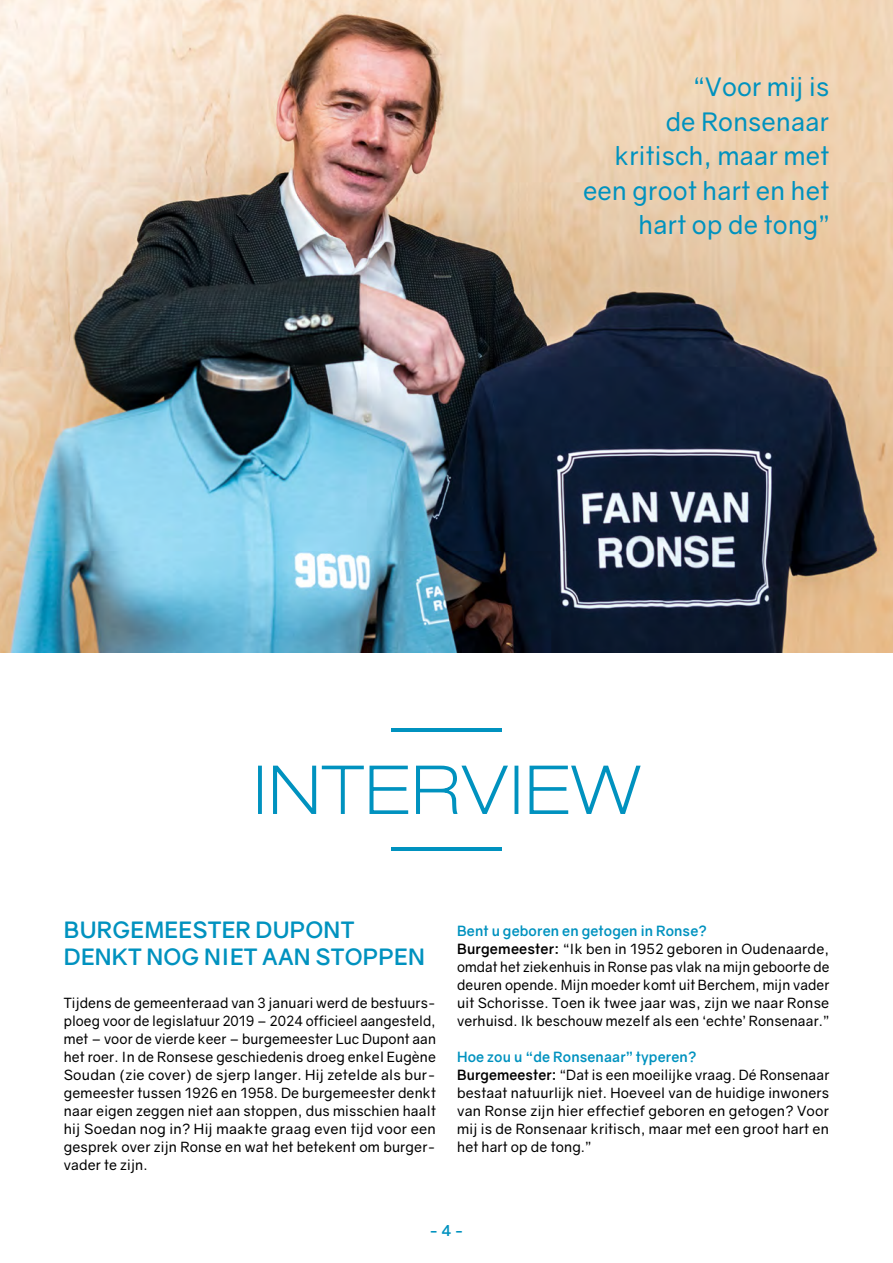
<style>
.page{position:relative;width:893px;height:1263px;background:#fff}
.page>*{position:absolute;margin:0;border:0;box-sizing:border-box;transform-origin:0 0}
.t1{font:25.5px/34.5px "Gravity";letter-spacing:.01em;color:#0092bf;text-align:right}
.t2{font:700 22.5px/27px "Gravity";letter-spacing:.01em;color:#0092bf}
.t3{font:700 15px "Gravity";color:#0092bf}
.t4{font:14.1px/18px "Gravity";letter-spacing:.01em;color:#000}
.s1{font-weight:700;color:#0092bf}
.s2{font-weight:700}
</style>
<div class="page">
<img style="left:0;top:0;width:893px;height:652px">
<hr style="left:391px;top:728px;width:111px;height:4px;background:#0092bf">
<hr style="left:391px;top:847px;width:111px;height:4px;background:#0092bf">
<div style="left:258px;top:766px;width:4px;height:48px;border:2px solid #0092bf"></div>
<svg style="left:273px;top:765px;width:136px;height:49px"></svg>
<svg style="left:416px;top:765px;width:92px;height:49px"></svg>
<div style="left:515px;top:766px;width:3px;height:48px;border:2px solid #0092bf"></div>
<svg style="left:529px;top:765px;width:112px;height:49px"></svg>
<h1 class="t1" style="left:583px;top:70px;width:248px">“Voor mij is<br>de Ronsenaar kritisch, maar met een groot hart en het hart op de tong”</h1>
<h2 class="t2" style="left:64px;top:916px;width:362px">BURGEMEESTER DUPONT<br>DENKT NOG NIET AAN STOPPEN</h2>
<p class="t4" style="left:64px;top:994px;width:374px;text-align:justify">Tijdens de gemeenteraad van 3 januari werd de bestuurs&shy;ploeg voor de legislatuur 2019 – 2024 officieel aangesteld, met – voor de vierde keer – burgemeester Luc Dupont aan het roer. In de Ronsese geschiedenis droeg enkel Eugène Soudan (zie cover) de sjerp langer. Hij zetelde als bur&shy;gemeester tussen 1926 en 1958. De burgemeester denkt naar eigen zeggen niet aan stoppen, dus misschien haalt hij Soedan nog in? Hij maakte graag even tijd voor een gesprek over zijn Ronse en wat het betekent om burger&shy;vader te zijn.</p>
<p class="t4" style="left:457px;top:922px;width:374px"><span class="s1">Bent u geboren en getogen in Ronse?<br></span><span class="s2">Burgemeester:</span> “Ik ben in 1952 geboren in Oudenaarde, omdat het ziekenhuis in Ronse pas vlak na mijn geboorte de deuren opende. Mijn moeder komt uit Berchem, mijn vader uit Schorisse. Toen ik twee jaar was, zijn we naar Ronse verhuisd. Ik beschouw mezelf als een ‘echte’ Ronsenaar.”</p>
<p class="t4" style="left:457px;top:1048px;width:374px"><span class="s1">Hoe zou u “de Ronsenaar” typeren?<br></span><span class="s2">Burgemeester:</span> “Dat is een moeilijke vraag. Dé Ronsenaar bestaat natuurlijk niet. Hoeveel van de huidige inwoners van Ronse zijn hier effectief geboren en getogen? Voor mij is de Ronsenaar kritisch, maar met een groot hart en het hart op de tong.”</p>
<p class="t3" style="left:429px;top:1221px;width:36px">- 4 -</p>
</div>
